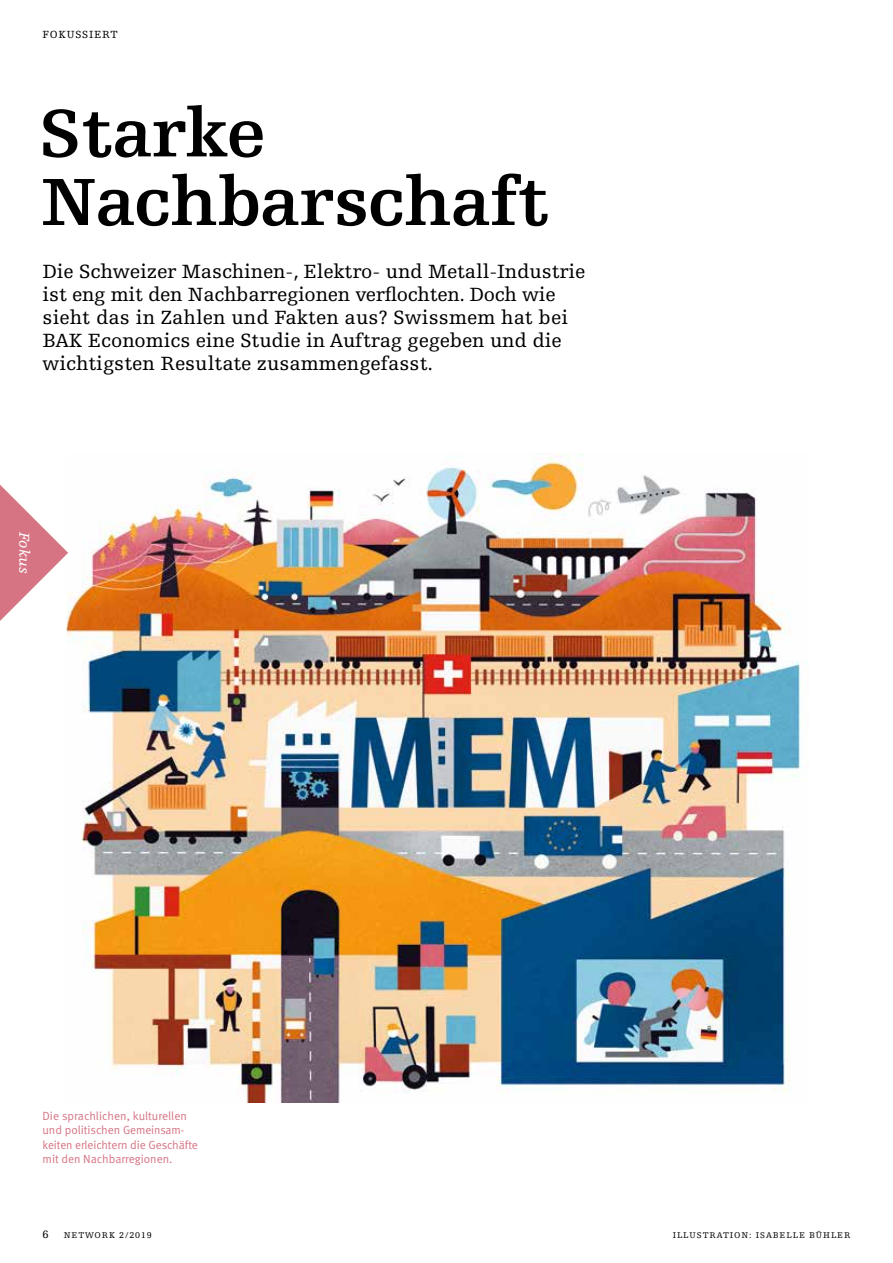
<style>
.page{position:relative;width:893px;height:1263px;background:#fff}
.page>*{position:absolute;margin:0;border:0;box-sizing:border-box;transform-origin:0 0}
.t1{font:700 70.5px/68.6px "Egyptienne F";color:#000}
.t2{font:20.25px/23px "Egyptienne F";letter-spacing:-.005em;color:#000}
.t3{font:italic 15px "Egyptienne F";color:#fff}
.t4{font:11.85px/14.1px "Meta Normal LF";letter-spacing:-.005em;color:#d67483}
.t5{font:11.25px "Egyptienne F";color:#000}
.t6{font:10.95px "Egyptienne F";letter-spacing:.07em;color:#000}
.t7{font:8.85px "Egyptienne F";letter-spacing:.1em;color:#000}
</style>
<div class="page">
<img style="left:67px;top:453px;width:740px;height:650px">
<svg style="left:0;top:485px;width:68px;height:136px"></svg>
<p class="t6" style="left:43px;top:28px;width:77px">FOKUSSIERT</p>
<h1 class="t1" style="left:39px;top:100px;width:512px">Starke<br>Nachbarschaft</h1>
<p class="t2" style="left:43px;top:260px;width:544px">Die Schweizer Maschinen-, Elektro- und Metall-Industrie ist eng mit den Nachbarregionen verflochten. Doch wie sieht das in Zahlen und Fakten aus? Swissmem hat bei BAK Economics eine Studie in Auftrag gegeben und die wichtigsten Resultate zusammengefasst.</p>
<p class="t3" style="left:33px;top:532px;width:43px;rotate:90deg">Fokus</p>
<p class="t4" style="left:43px;top:1109px;width:157px">Die sprachlichen, kulturellen und politischen Gemeinsam&shy;keiten erleichtern die Geschäfte mit den Nachbarregionen.</p>
<p class="t5" style="left:43px;top:1228px;width:8px">6</p>
<p class="t7" style="left:64px;top:1230px;width:89px">NETWORK 2/2019</p>
<p class="t7" style="left:673px;top:1230px;width:179px">ILLUSTRATION: ISABELLE BÜHLER</p>
</div>
